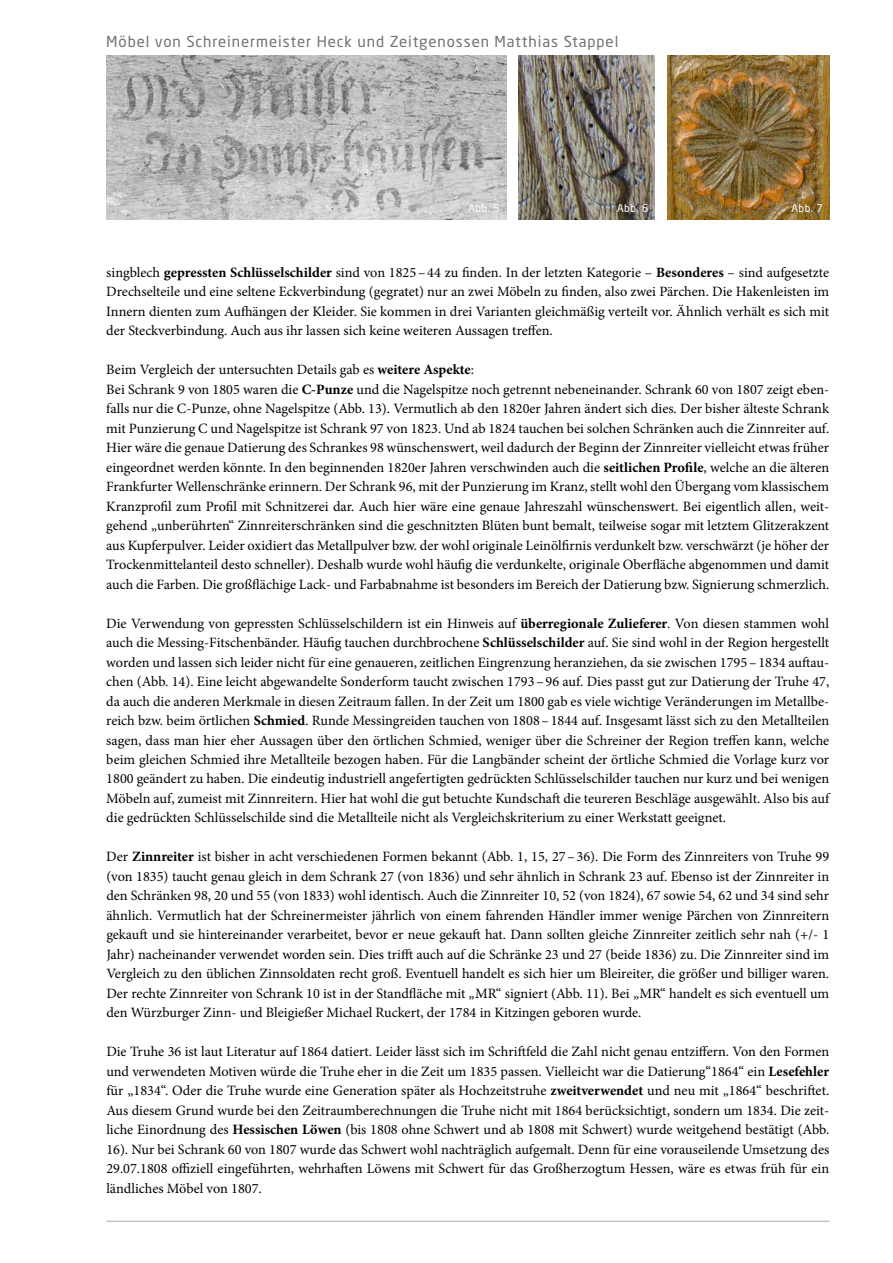
<style>
.page{position:relative;width:893px;height:1263px;background:#fff}
.page>*{position:absolute;margin:0;border:0;box-sizing:border-box;transform-origin:0 0}
.t1{font:15px "Neo Sans Pro Cyr";letter-spacing:.06em;color:#707172}
.t2{font:14.25px/19.5px "Minion Pro";color:#000;text-align:justify}
.t3{font:10.5px "Neo Sans Pro Cyr";letter-spacing:.04em;color:#fff}
.s1{font-weight:700}
</style>
<div class="page">
<hr style="left:106px;top:1221px;width:723px;height:1px;background:#a7a8aa">
<img style="left:106px;top:55px;width:400px;height:164px">
<img style="left:519px;top:55px;width:136px;height:164px">
<img style="left:668px;top:55px;width:161px;height:164px">
<p class="t1" style="left:106px;top:32px;width:514px">Möbel von Schreinermeister Heck und Zeitgenossen Matthias Stappel</p>
<p class="t3" style="left:468px;top:202px;width:33px">Abb. 5</p>
<p class="t3" style="left:617px;top:202px;width:33px">Abb. 6</p>
<p class="t3" style="left:791px;top:202px;width:33px">Abb. 7</p>
<p class="t2" style="left:106px;top:262px;width:724px">singblech <span class="s1">gepressten Schlüsselschilder</span> sind von 1825–44 zu finden. In der letzten Kategorie – <span class="s1">Besonderes</span> – sind aufgesetzte Drechselteile und eine seltene Eckverbindung (gegratet) nur an zwei Möbeln zu finden, also zwei Pärchen. Die Hakenleisten im Innern dienten zum Aufhängen der Kleider. Sie kommen in drei Varianten gleichmäßig verteilt vor. Ähnlich verhält es sich mit der Steckverbindung. Auch aus ihr lassen sich keine weiteren Aussagen treffen.</p>
<p class="t2" style="left:106px;top:360px;width:724px;text-align:left">Beim Vergleich der untersuchten Details gab es <span class="s1">weitere Aspekte</span>:<br>Bei Schrank 9 von 1805 waren die <span class="s1">C-Punze</span> und die Nagelspitze noch getrennt nebeneinander. Schrank 60 von 1807 zeigt eben&shy;falls nur die C-Punze, ohne Nagelspitze (Abb. 13). Vermutlich ab den 1820er Jahren ändert sich dies. Der bisher älteste Schrank mit Punzierung C und Nagelspitze ist Schrank 97 von 1823. Und ab 1824 tauchen bei solchen Schränken auch die Zinnreiter auf.<br>Hier wäre die genaue Datierung des Schrankes 98 wünschenswert, weil dadurch der Beginn der Zinnreiter vielleicht etwas früher eingeordnet werden könnte. In den beginnenden 1820er Jahren verschwinden auch die <span class="s1">seitlichen Profile</span>, welche an die älteren Frankfurter Wellenschränke erinnern. Der Schrank 96, mit der Punzierung im Kranz, stellt wohl den Übergang vom klassischem Kranzprofil zum Profil mit Schnitzerei dar. Auch hier wäre eine genaue Jahreszahl wünschenswert. Bei eigentlich allen, weit&shy;gehend „unberührten“ Zinnreiterschränken sind die geschnitzten Blüten bunt bemalt, teilweise sogar mit letztem Glitzerakzent aus Kupferpulver. Leider oxidiert das Metallpulver bzw. der wohl originale Leinölfirnis verdunkelt bzw. verschwärzt (je höher der Trockenmittelanteil desto schneller). Deshalb wurde wohl häufig die verdunkelte, originale Oberfläche abgenommen und damit auch die Farben. Die großflächige Lack- und Farbabnahme ist besonders im Bereich der Datierung bzw. Signierung schmerzlich.</p>
<p class="t2" style="left:106px;top:613px;width:724px">Die Verwendung von gepressten Schlüsselschildern ist ein Hinweis auf <span class="s1">überregionale Zulieferer</span>. Von diesen stammen wohl auch die Messing-Fitschenbänder. Häufig tauchen durchbrochene <span class="s1">Schlüsselschilder</span> auf. Sie sind wohl in der Region hergestellt worden und lassen sich leider nicht für eine genaueren, zeitlichen Eingrenzung heranziehen, da sie zwischen 1795 –1834 auftau&shy;chen (Abb. 14). Eine leicht abgewandelte Sonderform taucht zwischen 1793–96 auf. Dies passt gut zur Datierung der Truhe 47, da auch die anderen Merkmale in diesen Zeitraum fallen. In der Zeit um 1800 gab es viele wichtige Veränderungen im Metallbe&shy;reich bzw. beim örtlichen <span class="s1">Schmied</span>. Runde Messingreiden tauchen von 1808–1844 auf. Insgesamt lässt sich zu den Metallteilen sagen, dass man hier eher Aussagen über den örtlichen Schmied, weniger über die Schreiner der Region treffen kann, welche beim gleichen Schmied ihre Metallteile bezogen haben. Für die Langbänder scheint der örtliche Schmied die Vorlage kurz vor 1800 geändert zu haben. Die eindeutig industriell angefertigten gedrückten Schlüsselschilder tauchen nur kurz und bei wenigen Möbeln auf, zumeist mit Zinnreitern. Hier hat wohl die gut betuchte Kundschaft die teureren Beschläge ausgewählt. Also bis auf die gedrückten Schlüsselschilde sind die Metallteile nicht als Vergleichskriterium zu einer Werkstatt geeignet.</p>
<p class="t2" style="left:106px;top:847px;width:724px">Der <span class="s1">Zinnreiter</span> ist bisher in acht verschiedenen Formen bekannt (Abb. 1, 15, 27–36). Die Form des Zinnreiters von Truhe 99 (von 1835) taucht genau gleich in dem Schrank 27 (von 1836) und sehr ähnlich in Schrank 23 auf. Ebenso ist der Zinnreiter in den Schränken 98, 20 und 55 (von 1833) wohl identisch. Auch die Zinnreiter 10, 52 (von 1824), 67 sowie 54, 62 und 34 sind sehr ähnlich. Vermutlich hat der Schreinermeister jährlich von einem fahrenden Händler immer wenige Pärchen von Zinnreitern gekauft und sie hintereinander verarbeitet, bevor er neue gekauft hat. Dann sollten gleiche Zinnreiter zeitlich sehr nah (+/- 1<br>Jahr) nacheinander verwendet worden sein. Dies trifft auch auf die Schränke 23 und 27 (beide 1836) zu. Die Zinnreiter sind im Vergleich zu den üblichen Zinnsoldaten recht groß. Eventuell handelt es sich hier um Bleireiter, die größer und billiger waren.<br>Der rechte Zinnreiter von Schrank 10 ist in der Standfläche mit „MR“ signiert (Abb. 11). Bei „MR“ handelt es sich eventuell um den Würzburger Zinn- und Bleigießer Michael Ruckert, der 1784 in Kitzingen geboren wurde.</p>
<p class="t2" style="left:106px;top:1042px;width:724px">Die Truhe 36 ist laut Literatur auf 1864 datiert. Leider lässt sich im Schriftfeld die Zahl nicht genau entziffern. Von den Formen und verwendeten Motiven würde die Truhe eher in die Zeit um 1835 passen. Vielleicht war die Datierung“1864“ ein <span class="s1">Lesefehler </span>für „1834“. Oder die Truhe wurde eine Generation später als Hochzeitstruhe <span class="s1">zweitverwendet</span> und neu mit „1864“ beschriftet.<br>Aus diesem Grund wurde bei den Zeitraumberechnungen die Truhe nicht mit 1864 berücksichtigt, sondern um 1834. Die zeit&shy;liche Einordnung des <span class="s1">Hessischen Löwen</span> (bis 1808 ohne Schwert und ab 1808 mit Schwert) wurde weitgehend bestätigt (Abb.<br>16). Nur bei Schrank 60 von 1807 wurde das Schwert wohl nachträglich aufgemalt. Denn für eine vorauseilende Umsetzung des 29.07.1808 offiziell eingeführten, wehrhaften Löwens mit Schwert für das Großherzogtum Hessen, wäre es etwas früh für ein ländliches Möbel von 1807.</p>
</div>
